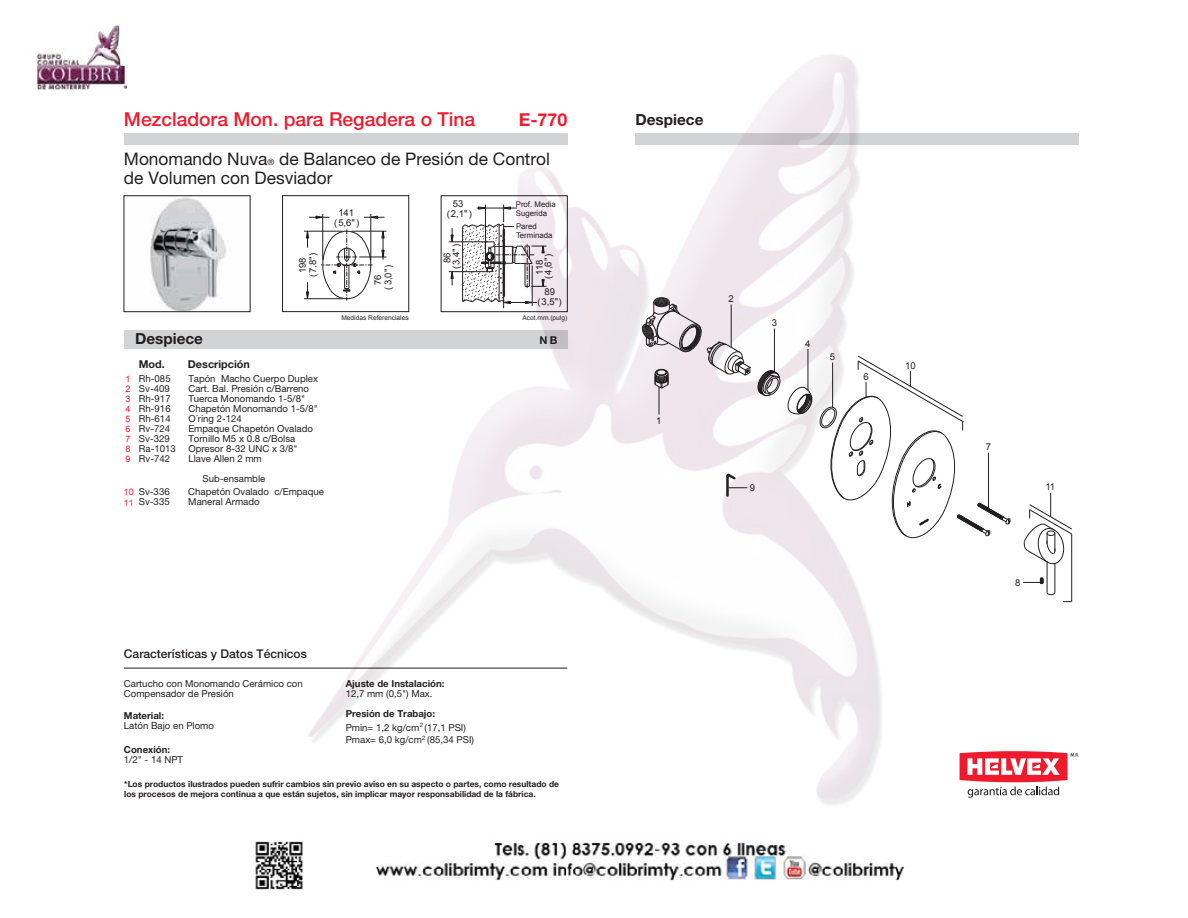
<style>
.page{position:relative;width:1188px;height:918px;background:#fff}
.page>*{position:absolute;margin:0;border:0;box-sizing:border-box;transform-origin:0 0}
.t1{font:500 19.2px "Helvetica Neue";color:#ed1b2d}
.t2{font:700 17.85px "Helvetica Neue";color:#ed1b2d}
.t3{font:17.4px/19.5px "Helvetica Neue";color:#231f20}
.t4{font:700 15.3px "Helvetica Neue";color:#231f20}
.t5{font:500 12px "Helvetica Neue";color:#231f20}
.t6{font:700 10.8px "Helvetica Neue";color:#231f20}
.t7{font:9.6px/10.1px "Helvetica Neue";color:#231f20}
.t8{font:700 9.6px "Helvetica Neue";color:#231f20}
.t9{font:9.45px/10.2px "Arial";color:#231f20;text-align:center}
.t10{font:8.85px/10.1px "Arial";color:#ed1b2d;text-align:justify}
.t11{font:700 8.4px/10.1px "Helvetica Neue";color:#231f20}
.t12{font:7.8px/8.4px "Arial";color:#231f20}
.t13{font:6.6px "Arial";color:#231f20}
.t14{font:6px "Helvetica Neue";color:#231f20}
.s1{font-size:8.7px}
</style>
<div class="page">
<img style="left:766px;top:55px;width:92px;height:750px">
<img style="left:255px;top:841px;width:650px;height:49px">
<img style="left:37px;top:25px;width:89px;height:65px">
<div style="left:114px;top:104px;width:965px;height:697px;background:#fff"></div>
<img style="left:150px;top:198px;width:76px;height:112px">
<div style="left:124px;top:331px;width:443px;height:18px;background:#d1d3d4"></div>
<div style="left:124px;top:133px;width:443px;height:12px;background:#d1d3d4"></div>
<div style="left:282px;top:196px;width:127px;height:116px;border:1px solid #231f20"></div>
<svg style="left:636px;top:133px;width:443px;height:12px;background:#cecfd0"></svg>
<hr style="left:124px;top:668px;width:443px;height:1px;background:#231f20">
<svg style="left:960px;top:751px;width:119px;height:47px"></svg>
<hr style="left:322px;top:214px;width:1px;height:46px;background:#231f20">
<hr style="left:371px;top:214px;width:1px;height:46px;background:#231f20">
<svg style="left:309px;top:216px;width:20px;height:3px"></svg>
<svg style="left:364px;top:216px;width:20px;height:3px"></svg>
<hr style="left:304px;top:231px;width:39px;height:1px;background:#231f20">
<hr style="left:304px;top:299px;width:39px;height:1px;background:#231f20">
<svg style="left:306px;top:230px;width:3px;height:18px"></svg>
<svg style="left:306px;top:282px;width:3px;height:18px"></svg>
<svg style="left:320px;top:229px;width:66px;height:71px"></svg>
<hr style="left:1071px;top:534px;width:1px;height:68px;background:#231f20">
<hr style="left:774px;top:328px;width:1px;height:44px;background:#231f20">
<hr style="left:808px;top:349px;width:1px;height:41px;background:#231f20">
<svg style="left:1023px;top:493px;width:49px;height:102px"></svg>
<svg style="left:727px;top:474px;width:20px;height:23px"></svg>
<div style="left:655px;top:298px;width:13px;height:8px;border:1px solid #231f20;border-radius:50%"></div>
<svg style="left:642px;top:299px;width:109px;height:116px;background:#dbd4d8"></svg>
<svg style="left:820px;top:356px;width:191px;height:183px"></svg>
<svg style="left:787px;top:386px;width:26px;height:29px"></svg>
<svg style="left:757px;top:369px;width:24px;height:28px"></svg>
<svg style="left:462px;top:205px;width:84px;height:103px"></svg>
<hr style="left:477px;top:208px;width:40px;height:1px;background:#231f20">
<hr style="left:449px;top:242px;width:39px;height:1px;background:#231f20">
<hr style="left:449px;top:271px;width:39px;height:1px;background:#231f20">
<svg style="left:451px;top:228px;width:3px;height:15px"></svg>
<svg style="left:451px;top:271px;width:3px;height:14px"></svg>
<h1 class="t1" style="left:124px;top:108px;width:353px">Mezcladora Mon. para Regadera o Tina</h1>
<h2 class="t2" style="left:519px;top:109px;width:50px">E-770</h2>
<h3 class="t3" style="left:124px;top:149px;width:428px">Monomando Nuva<span class="s1">®</span> de Balanceo de Presión de Control de Volumen con Desviador</h3>
<h3 class="t4" style="left:135px;top:329px;width:69px">Despiece</h3>
<p class="t6" style="left:139px;top:358px;width:28px">Mod.</p>
<p class="t6" style="left:188px;top:358px;width:63px">Descripción</p>
<p class="t9" style="left:297px;top:277px;width:27px;rotate:-90deg">198 (7,8")</p>
<p class="t7" style="left:139px;top:373px;width:33px">Rh-085</p>
<p class="t7" style="left:188px;top:373px;width:131px">Tapón Macho Cuerpo Duplex</p>
<p class="t7" style="left:139px;top:383px;width:32px">Sv-409</p>
<p class="t7" style="left:188px;top:383px;width:122px">Cart. Bal. Presión c/Barreno</p>
<p class="t7" style="left:139px;top:393px;width:33px">Rh-917</p>
<p class="t7" style="left:188px;top:393px;width:118px">Tuerca Monomando 1-5/8"</p>
<p class="t7" style="left:139px;top:403px;width:33px">Rh-916</p>
<p class="t7" style="left:188px;top:403px;width:131px">Chapetón Monomando 1-5/8"</p>
<p class="t7" style="left:139px;top:413px;width:33px">Rh-614</p>
<p class="t7" style="left:188px;top:413px;width:55px">O´ring 2-124</p>
<p class="t7" style="left:139px;top:423px;width:33px">Rv-724</p>
<p class="t7" style="left:188px;top:423px;width:126px">Empaque Chapetón Ovalado</p>
<p class="t7" style="left:139px;top:433px;width:32px">Sv-329</p>
<p class="t7" style="left:188px;top:433px;width:108px">Tornillo M5 x 0.8 c/Bolsa</p>
<p class="t7" style="left:139px;top:443px;width:38px">Ra-1013</p>
<p class="t7" style="left:188px;top:443px;width:111px">Opresor 8-32 UNC x 3/8"</p>
<p class="t7" style="left:139px;top:453px;width:33px">Rv-742</p>
<p class="t7" style="left:188px;top:453px;width:75px">Llave Allen 2 mm</p>
<p class="t10" style="left:126px;top:374px;width:6px">1<br>2<br>3<br>4<br>5<br>6<br>7<br>8<br>9</p>
<p class="t10" style="left:124px;top:487px;width:11px;line-height:10.5px">10<br>11</p>
<p class="t7" style="left:203px;top:473px;width:64px">Sub-ensamble</p>
<p class="t7" style="left:139px;top:487px;width:32px">Sv-336</p>
<p class="t7" style="left:188px;top:487px;width:137px">Chapetón Ovalado c/Empaque</p>
<p class="t7" style="left:139px;top:497px;width:32px">Sv-335</p>
<p class="t7" style="left:188px;top:497px;width:73px">Maneral Armado</p>
<p class="t9" style="left:334px;top:207px;width:27px">141 (5,6")</p>
<p class="t9" style="left:373px;top:290px;width:27px;text-align:left;text-indent:4px;rotate:-90deg">76 (3,0")</p>
<p class="t9" style="left:447px;top:198px;width:27px">53 (2,1")</p>
<p class="t9" style="left:443px;top:269px;width:27px;line-height:8.7px;rotate:-90deg">86 (3,4")</p>
<p class="t12" style="left:516px;top:199px;width:41px;line-height:9.4px">Prof. Media<br>Sugerida</p>
<p class="t12" style="left:516px;top:222px;width:38px">Pared<br>Terminada</p>
<p class="t9" style="left:535px;top:279px;width:27px;line-height:8.7px;rotate:-90deg">118 (4,6")</p>
<p class="t9" style="left:537px;top:287px;width:26px">89 (3,5")</p>
<p class="t13" style="left:341px;top:313px;width:69px">Medidas Referenciales</p>
<p class="t13" style="left:522px;top:313px;width:46px">Acot.mm.(pulg)</p>
<p class="t6" style="left:540px;top:333px;width:19px">NB</p>
<p class="t5" style="left:124px;top:647px;width:185px">Características y Datos Técnicos</p>
<p class="t7" style="left:124px;top:678px;width:180px">Cartucho con Monomando Cerámico con<br>Compensador de Presión</p>
<p class="t8" style="left:124px;top:710px;width:42px">Material:</p>
<p class="t7" style="left:124px;top:721px;width:92px">Latón Bajo en Plomo</p>
<p class="t8" style="left:124px;top:744px;width:48px">Conexión:</p>
<p class="t7" style="left:124px;top:755px;width:61px">1/2" - 14 NPT</p>
<p class="t8" style="left:346px;top:677px;width:100px">Ajuste de Instalación:</p>
<p class="t7" style="left:346px;top:688px;width:88px">12,7 mm (0,5") Max.</p>
<p class="t8" style="left:346px;top:708px;width:91px">Presión de Trabajo:</p>
<p class="t14" style="left:420px;top:722px;width:5px">2</p>
<p class="t7" style="left:346px;top:735px;width:130px">Pmax= 6,0 kg/cm (85,34 PSI)</p>
<p class="t7" style="left:346px;top:722px;width:122px">Pmin= 1,2 kg/cm (17,1 PSI)</p>
<p class="t14" style="left:422px;top:735px;width:5px">2</p>
<p class="t11" style="left:124px;top:779px;width:436px">*Los productos ilustrados pueden sufrir cambios sin previo aviso en su aspecto o partes, como resultado de los procesos de mejora continua a que están sujetos, sin implicar mayor responsabilidad de la fábrica.</p>
<h3 class="t4" style="left:636px;top:110px;width:69px">Despiece</h3>
<p class="t9" style="left:656px;top:415px;width:7px">1</p>
<p class="t9" style="left:729px;top:294px;width:7px">2</p>
<p class="t9" style="left:772px;top:318px;width:7px">3</p>
<p class="t9" style="left:805px;top:338px;width:7px">4</p>
<p class="t9" style="left:830px;top:352px;width:7px">5</p>
<p class="t9" style="left:863px;top:371px;width:7px">6</p>
<p class="t9" style="left:905px;top:360px;width:12px">10</p>
<p class="t9" style="left:750px;top:483px;width:7px">9</p>
<p class="t9" style="left:986px;top:442px;width:7px">7</p>
<p class="t9" style="left:1045px;top:482px;width:11px">11</p>
<p class="t9" style="left:1015px;top:577px;width:7px">8</p>
</div>
